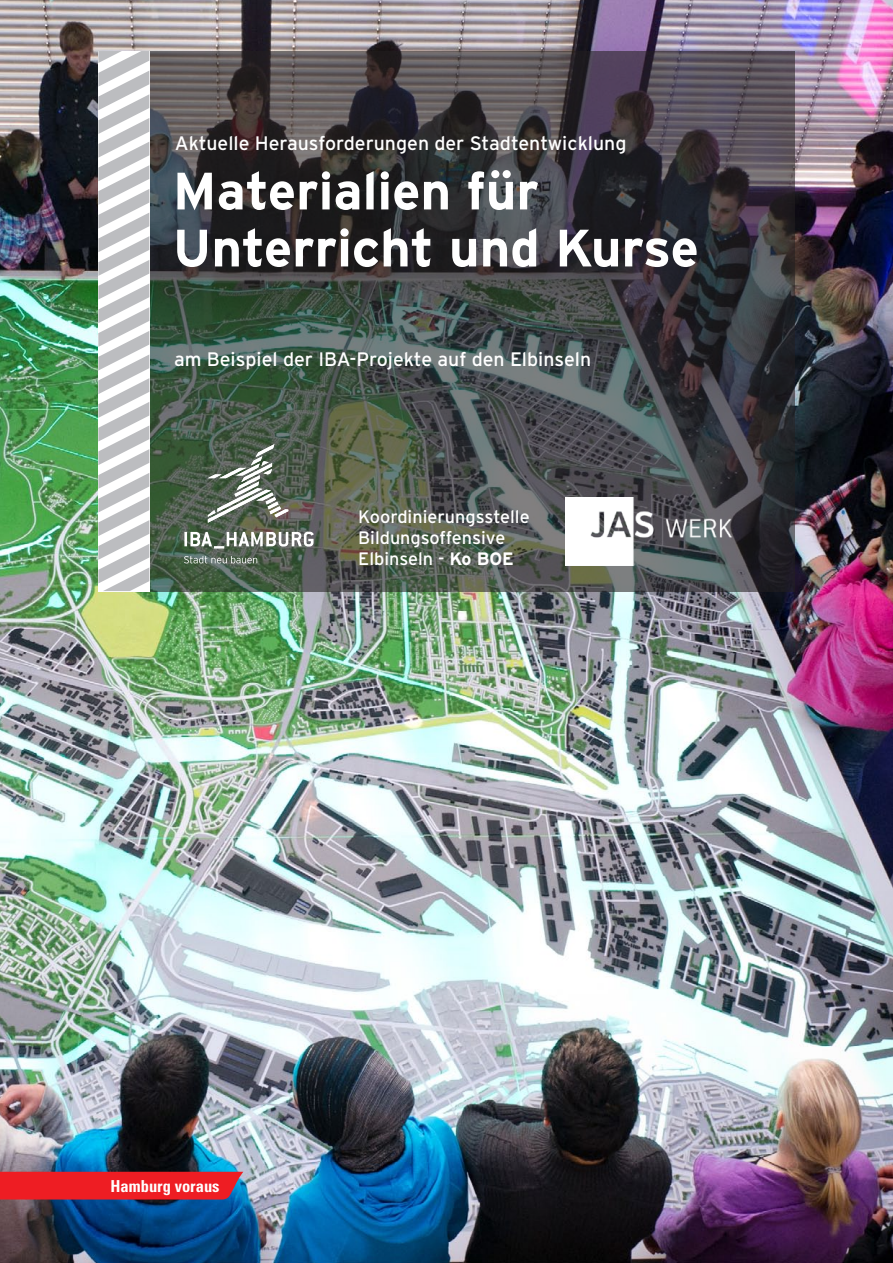
<style>
.page{position:relative;width:893px;height:1263px;background:#fff}
.page>*{position:absolute;margin:0;border:0;box-sizing:border-box;transform-origin:0 0}
.t1{font:700 52.5px "Interstate";color:#fff}
.t2{font:19.5px "Interstate";color:#fff}
.Aufgabenblatt_Text{font:18px "Interstate";color:#fff}
.t3{font:700 condensed 16.5px "Univers LT Std";color:#fff}
.s1{font-weight:700}
</style>
<div class="page">
<img style="left:0;top:0;width:893px;height:1263px">
<svg style="left:149px;top:51px;width:646px;height:540px;background:#434746"></svg>
<svg style="left:208px;top:444px;width:80px;height:79px;background:#717c6f"></svg>
<hr style="left:184px;top:532px;width:3px;height:14px;background:#fff">
<svg style="left:190px;top:532px;width:124px;height:17px"></svg>
<svg style="left:184px;top:556px;width:73px;height:7px"></svg>
<img style="left:566px;top:497px;width:172px;height:68px">
<svg style="left:98px;top:51px;width:51px;height:540px"></svg>
<div style="left:0;top:1172px;width:243px;height:27px;background:#ee1d23"></div>
<p class="t2" style="left:175px;top:132px;width:453px">Aktuelle Herausforderungen der Stadtentwicklung</p>
<p class="t1" style="left:173px;top:162px;width:368px">Materialien für</p>
<p class="t1" style="left:173px;top:219px;width:528px">Unterricht und Kurse</p>
<p class="t2" style="left:174px;top:348px;width:419px">am Beispiel der IBA-Projekte auf den Elbinseln</p>
<p class="Aufgabenblatt_Text" style="left:358px;top:506px;width:173px">Koordinierungsstelle</p>
<p class="Aufgabenblatt_Text" style="left:358px;top:527px;width:149px">Bildungsoffensive</p>
<p class="Aufgabenblatt_Text" style="left:358px;top:548px;width:157px">Elbinseln - <span class="s1">Ko BOE</span></p>
<p class="t3" style="left:111px;top:1176px;width:111px">Hamburg voraus</p>
</div>
